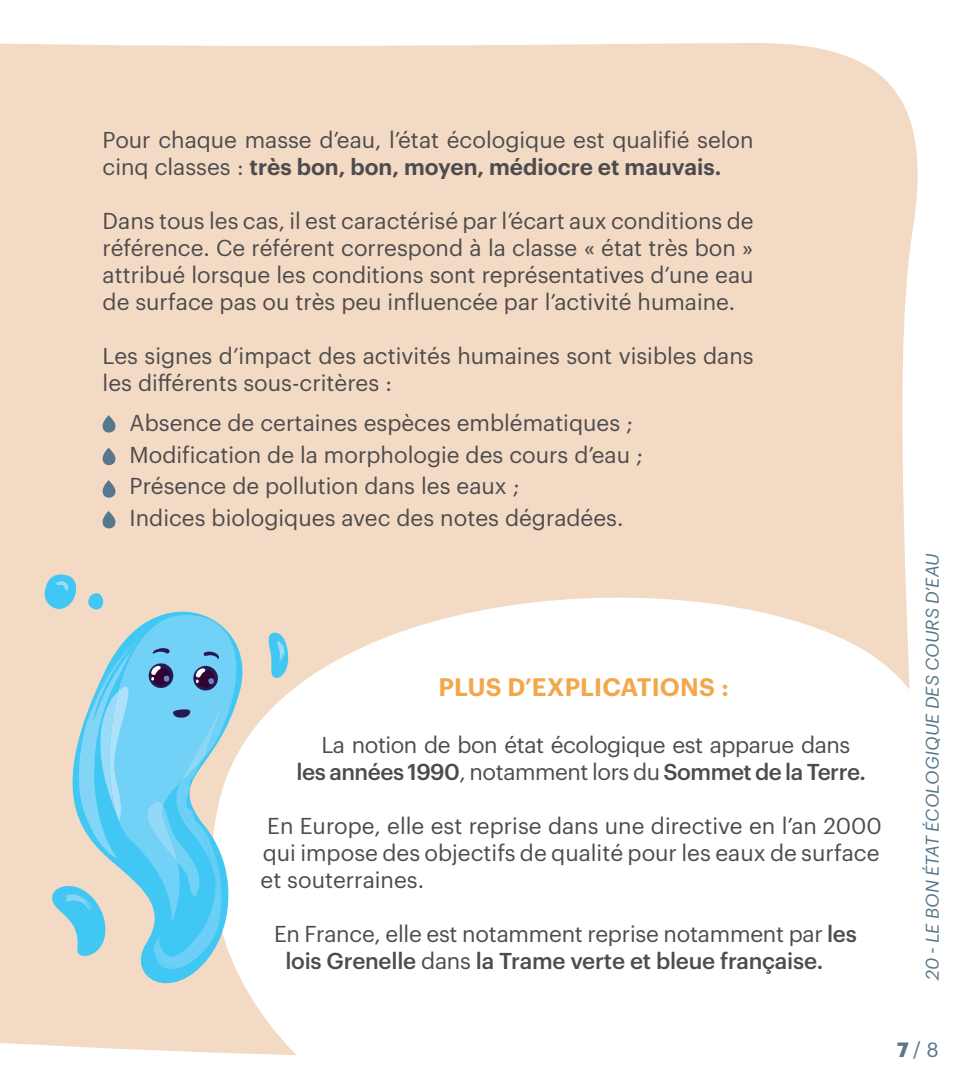
<style>
.page{position:relative;width:957px;height:1085px;background:#fff}
.page>*{position:absolute;margin:0;border:0;box-sizing:border-box;transform-origin:0 0}
.t1{font:600 24.75px "Graphik";letter-spacing:.005em;color:#f2a74a}
.t2{font:22.5px/27px "Graphik";color:#4d4b4d}
.t3{font:22.5px/27px "Graphik";letter-spacing:-.02em;color:#4d4b4d;text-align:center}
.t4{font:20.25px "Graphik";color:#57778c}
.t5{font:italic 18px "Graphik";letter-spacing:.005em;color:#57778c}
.s1{font-weight:600}
.s2{font-weight:500}
.s3{font-weight:700}
</style>
<div class="page">
<div style="left:0;top:43px;width:918px;height:1008px;background:#f3dac4"></div>
<svg style="left:166px;top:556px;width:752px;height:497px;background:#f3dcc8"></svg>
<svg style="left:222px;top:609px;width:696px;height:446px"></svg>
<svg style="left:102px;top:415px;width:14px;height:17px"></svg>
<svg style="left:102px;top:447px;width:14px;height:18px"></svg>
<svg style="left:102px;top:480px;width:14px;height:17px"></svg>
<svg style="left:102px;top:511px;width:14px;height:17px"></svg>
<svg style="left:48px;top:569px;width:213px;height:436px;fill:#f3dac4"></svg>
<svg style="left:109px;top:615px;width:143px;height:306px"></svg>
<svg style="left:43px;top:574px;width:36px;height:35px"></svg>
<svg style="left:265px;top:632px;width:25px;height:47px"></svg>
<svg style="left:45px;top:630px;width:180px;height:339px;background:#99cfdf"></svg>
<svg style="left:86px;top:589px;width:19px;height:21px"></svg>
<p class="t2" style="left:103px;top:124px;width:652px">Pour chaque masse d’eau, l’état écologique est qualifié selon cinq classes : <span class="s1">très bon, bon, moyen, médiocre et mauvais.</span></p>
<p class="t2" style="left:103px;top:205px;width:652px;text-align:justify">Dans tous les cas, il est caractérisé par l’écart aux conditions de référence. Ce référent correspond à la classe « état très bon » attribué lorsque les conditions sont représentatives d’une eau de surface pas ou très peu influencée par l’activité humaine.</p>
<p class="t2" style="left:103px;top:340px;width:652px">Les signes d’impact des activités humaines sont visibles dans les différents sous-critères :</p>
<p class="t2" style="left:130px;top:407px;width:505px">Absence de certaines espèces emblématiques ;</p>
<p class="t2" style="left:130px;top:439px;width:515px">Modification de la morphologie des cours d’eau ;</p>
<p class="t2" style="left:130px;top:470px;width:391px">Présence de pollution dans les eaux ;</p>
<p class="t2" style="left:130px;top:502px;width:495px">Indices biologiques avec des notes dégradées.</p>
<p class="t1" style="left:438px;top:668px;width:292px">PLUS D’EXPLICATIONS :</p>
<p class="t3" style="left:296px;top:729px;width:571px">La notion de bon état écologique est apparue dans<br><span class="s2">les années 1990</span>, notamment lors du <span class="s2">Sommet de la Terre.</span></p>
<p class="t2" style="left:260px;top:810px;width:623px;text-align:justify;text-indent:7px">En Europe, elle est reprise dans une directive en l’an 2000 qui impose des objectifs de qualité pour les eaux de surface et souterraines.</p>
<p class="t2" style="left:285px;top:918px;width:573px;text-indent:-11px">En France, elle est notamment reprise notamment par <span class="s2">les lois Grenelle</span> dans <span class="s2">la Trame verte et bleue française.</span></p>
<p class="t5" style="left:918px;top:980px;width:428px;rotate:-90deg">20 - LE BON ÉTAT ÉCOLOGIQUE DES COURS D’EAU</p>
<p class="t4" style="left:897px;top:1034px;width:43px"><span class="s3">7</span> / 8</p>
</div>
